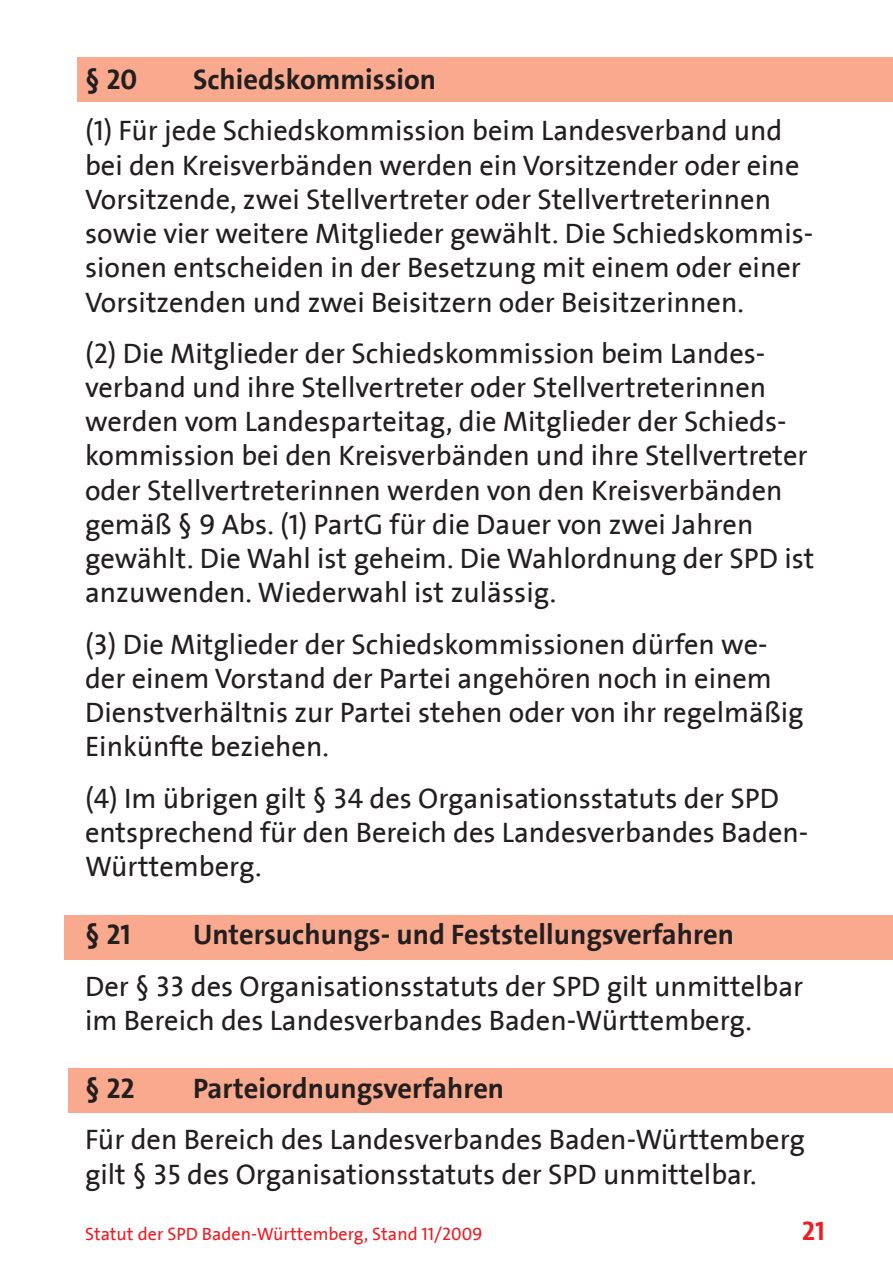
<style>
.page{position:relative;width:893px;height:1285px;background:#fff}
.page>*{position:absolute;margin:0;border:0;box-sizing:border-box;transform-origin:0 0}
.t1{font:28.5px/34.2px "SPD2002 The Sans";color:#231f20}
.t2{font:700 28.5px "SPD2002 The Sans";color:#231f20}
.t3{font:700 27px "SPD2002 The Sans";color:#ee1d23}
.t4{font:18px "SPD2002 The Sans";color:#ee1d23}
</style>
<div class="page">
<div style="left:77px;top:57px;width:816px;height:45px;background:#f8a98e"></div>
<div style="left:68px;top:1067px;width:825px;height:45px;background:#f8a98e"></div>
<div style="left:64px;top:914px;width:829px;height:45px;background:#f8a98e"></div>
<p class="t2" style="left:85px;top:64px;width:54px">§ 20</p>
<p class="t2" style="left:193px;top:64px;width:245px">Schiedskommission</p>
<p class="t1" style="left:85px;top:115px;width:730px">(1) Für jede Schiedskommission beim Landesverband und bei den Kreisverbänden werden ein Vorsitzender oder eine Vorsitzende, zwei Stellvertreter oder Stellvertreterinnen sowie vier weitere Mitglieder gewählt. Die Schiedskommis&shy;sionen entscheiden in der Besetzung mit einem oder einer Vorsitzenden und zwei Beisitzern oder Beisitzerinnen.</p>
<p class="t1" style="left:85px;top:337px;width:731px">(2) Die Mitglieder der Schiedskommission beim Landes&shy;verband und ihre Stellvertreter oder Stellvertreterinnen werden vom Landesparteitag, die Mitglieder der Schieds&shy;kommission bei den Kreisverbänden und ihre Stellvertreter oder Stellvertreterinnen werden von den Kreisverbänden gemäß § 9 Abs. (1) PartG für die Dauer von zwei Jahren gewählt. Die Wahl ist geheim. Die Wahlordnung der SPD ist anzuwenden. Wiederwahl ist zulässig.</p>
<p class="t1" style="left:85px;top:628px;width:720px">(3) Die Mitglieder der Schiedskommissionen dürfen we&shy;der einem Vorstand der Partei angehören noch in einem Dienstverhältnis zur Partei stehen oder von ihr regelmäßig Einkünfte beziehen.</p>
<p class="t1" style="left:85px;top:781px;width:725px">(4) Im übrigen gilt § 34 des Organisationsstatuts der SPD entsprechend für den Bereich des Landesverbandes Baden-<br>Württemberg.</p>
<p class="t2" style="left:85px;top:919px;width:47px">§ 21</p>
<p class="t2" style="left:193px;top:919px;width:542px">Untersuchungs- und Feststellungsverfahren</p>
<p class="t1" style="left:85px;top:969px;width:720px">Der § 33 des Organisationsstatuts der SPD gilt unmittelbar im Bereich des Landesverbandes Baden-Württemberg.</p>
<p class="t2" style="left:85px;top:1073px;width:51px">§ 22</p>
<p class="t2" style="left:193px;top:1073px;width:313px">Parteiordnungsverfahren</p>
<p class="t1" style="left:85px;top:1123px;width:721px">Für den Bereich des Landesverbandes Baden-Württemberg gilt § 35 des Organisationsstatuts der SPD unmittelbar.</p>
<p class="t4" style="left:85px;top:1223px;width:399px">Statut der SPD Baden-Württemberg, Stand 11/2009</p>
<p class="t3" style="left:802px;top:1216px;width:25px">21</p>
</div>
